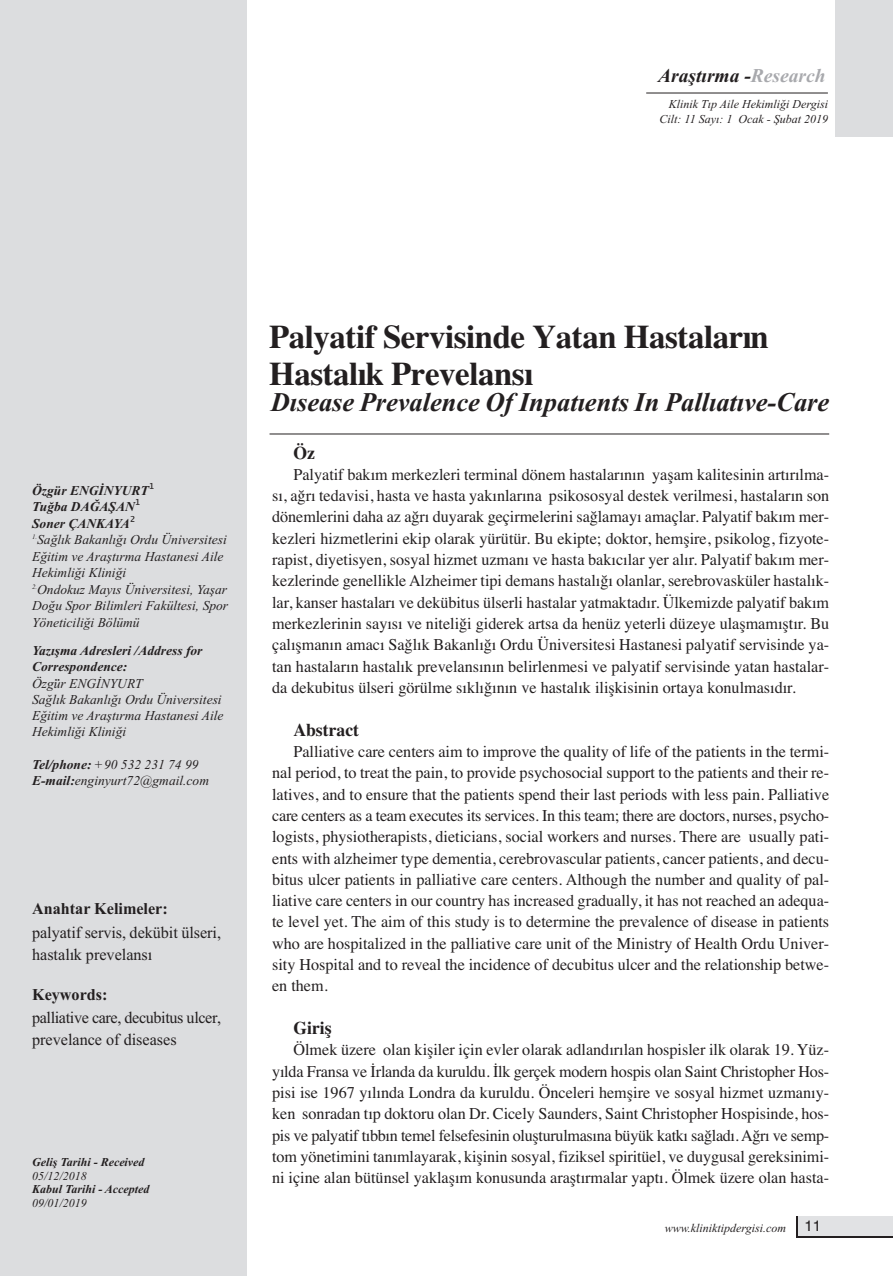
<style>
.page{position:relative;width:893px;height:1276px;background:#fff}
.page>*{position:absolute;margin:0;border:0;box-sizing:border-box;transform-origin:0 0}
.t1{font:700 33px/37.5px "Times";letter-spacing:-.015em;color:#231f20}
.t2{font:italic 700 27px "Times New Roman";color:#231f20}
.t3{font:italic 700 19.5px "Times New Roman";color:#231f20}
.t4{font:700 18px "Times";color:#231f20}
.t5{font:16.5px/21.3px "Times";color:#231f20;text-align:justify}
.t6{font:16.5px/21.9px "Times New Roman";letter-spacing:-.025em;color:#231f20}
.t7{font:16.5px/21.9px "Times New Roman";color:#231f20}
.t8{font:700 16.5px "Times New Roman";color:#231f20}
.t9{font:italic 13.5px/16.5px "Times New Roman";color:#231f20}
.t10{font:italic 700 13.5px/16.6px "Times New Roman";color:#231f20}
.t11{font:italic 12px/15.1px "Times New Roman";color:#231f20;text-align:right}
.t12{font:italic 700 12px "Times New Roman";color:#231f20}
.s1{color:#a8a9ad}
.s2{font-weight:700}
.s3{font-family:"Lucida Grande";font-style:normal}
.s4{font-weight:400}
.s5{font-family:"Calibri";font-style:normal}
.s6{font-family:"Helvetica";font-style:normal;font-size:15px}
</style>
<div class="page">
<div style="left:0;top:0;width:247px;height:1276px;background:#dcdddf"></div>
<div style="left:835px;top:0;width:58px;height:137px;background:#dcdddf"></div>
<hr style="left:270px;top:433px;width:559px;height:1px;background:#231f20">
<hr style="left:646px;top:93px;width:182px;height:1px;background:#231f20">
<div style="left:796px;top:1216px;width:97px;height:22px;background:#231f20"></div>
<div style="left:798px;top:1216px;width:95px;height:20px;background:#e1e2e4"></div>
<p class="t3" style="left:658px;top:64px;width:169px">Araştırma -<span class="s1">Research</span></p>
<p class="t11" style="left:660px;top:96px;width:170px">Klinik Tıp Aile Hekimliği Dergisi<br>Cilt: 11 Sayı: 1 Ocak - Şubat 2019</p>
<p class="t9" style="left:32px;top:482px;width:198px"><span class="s2">Özgür ENGİNYURT</span><span class="s3">¹<br></span><span class="s2">Tuğba DAĞAŞAN</span><span class="s3">¹<br></span><span class="s2">Soner ÇANKAYA</span><span class="s3">²<br></span><sup>1.</sup>Sağlık Bakanlığı Ordu Üniversitesi<br>Eğitim ve Araştırma Hastanesi Aile<br>Hekimliği Kliniği<br><sup>2.</sup>Ondokuz Mayıs Üniversitesi, Yaşar<br>Doğu Spor Bilimleri Fakültesi, Spor<br>Yöneticiliği Bölümü</p>
<p class="t10" style="left:32px;top:642px;width:172px">Yazışma Adresleri /Address for<br>Correspondence:<br><span class="s4">Özgu</span><span class="s5">̈</span><span class="s4">r ENGİNYURT</span></p>
<p class="t9" style="left:32px;top:691px;width:193px">Sağlık Bakanlığı Ordu Üniversitesi<br>Eğitim ve Araştırma Hastanesi Aile<br>Hekimliği Kliniği</p>
<p class="t9" style="left:32px;top:756px;width:179px"><span class="s2">Tel/phone:</span> +90 532 231 74 99<br><span class="s2">E-mail:</span>enginyurt72@gmail.com</p>
<p class="t8" style="left:32px;top:899px;width:137px">Anahtar Kelimeler:</p>
<p class="t7" style="left:32px;top:921px;width:190px">palyatif servis, dekübit ülseri, hastalık prevelansı</p>
<p class="t8" style="left:32px;top:984px;width:77px">Keywords:</p>
<p class="t6" style="left:32px;top:1006px;width:191px">palliative care, decubitus ulcer, prevelance of diseases</p>
<p class="t12" style="left:32px;top:1155px;width:114px">Geliş Tarihi - Received</p>
<p class="t11" style="left:32px;top:1168px;width:56px">05/12/2018</p>
<p class="t12" style="left:32px;top:1182px;width:119px">Kabul Tarihi - Accepted</p>
<p class="t11" style="left:32px;top:1195px;width:56px">09/01/2019</p>
<h1 class="t1" style="left:269px;top:317px;width:501px">Palyatif Servisinde Yatan Hastaların<br>Hastalık Prevelansı</h1>
<h2 class="t2" style="left:271px;top:386px;width:560px">Dısease Prevalence Of Inpatıents In Pallıatıve-Care</h2>
<p class="t4" style="left:293px;top:442px;width:23px">Öz</p>
<p class="t5" style="left:272px;top:463px;width:559px;text-indent:21px">Palyatif bakım merkezleri terminal dönem hastalarının yaşam kalitesinin artırılma&shy;sı, ağrı tedavisi, hasta ve hasta yakınlarına psikososyal destek verilmesi, hastaların son dönemlerini daha az ağrı duyarak geçirmelerini sağlamayı amaçlar. Palyatif bakım mer&shy;kezleri hizmetlerini ekip olarak yürütür. Bu ekipte; doktor, hemşire, psikolog, fizyote&shy;rapist, diyetisyen, sosyal hizmet uzmanı ve hasta bakıcılar yer alır. Palyatif bakım mer&shy;kezlerinde genellikle Alzheimer tipi demans hastalığı olanlar, serebrovasküler hastalık&shy;lar, kanser hastaları ve dekübitus ülserli hastalar yatmaktadır. Ülkemizde palyatif bakım merkezlerinin sayısı ve niteliği giderek artsa da henüz yeterli düzeye ulaşmamıştır. Bu çalışmanın amacı Sağlık Bakanlığı Ordu Üniversitesi Hastanesi palyatif servisinde ya&shy;tan hastaların hastalık prevelansının belirlenmesi ve palyatif servisinde yatan hastalar&shy;da dekubitus ülseri görülme sıklığının ve hastalık ilişkisinin ortaya konulmasıdır.</p>
<p class="t4" style="left:293px;top:719px;width:67px">Abstract</p>
<p class="t5" style="left:272px;top:740px;width:559px;text-indent:21px">Palliative care centers aim to improve the quality of life of the patients in the termi&shy;nal period, to treat the pain, to provide psychosocial support to the patients and their re&shy;latives, and to ensure that the patients spend their last periods with less pain. Palliative care centers as a team executes its services. In this team; there are doctors, nurses, psycho&shy;logists, physiotherapists, dieticians, social workers and nurses. There are usually pati&shy;ents with alzheimer type dementia, cerebrovascular patients, cancer patients, and decu&shy;bitus ulcer patients in palliative care centers. Although the number and quality of pal&shy;liative care centers in our country has increased gradually, it has not reached an adequa&shy;te level yet. The aim of this study is to determine the prevalence of disease in patients who are hospitalized in the palliative care unit of the Ministry of Health Ordu Univer&shy;sity Hospital and to reveal the incidence of decubitus ulcer and the relationship betwe&shy;en them.</p>
<p class="t4" style="left:293px;top:1017px;width:40px">Giriş</p>
<p class="t5" style="left:272px;top:1039px;width:559px;text-indent:21px">Ölmek üzere olan kişiler için evler olarak adlandırılan hospisler ilk olarak 19. Yüz&shy;yılda Fransa ve İrlanda da kuruldu. İlk gerçek modern hospis olan Saint Christopher Hos&shy;pisi ise 1967 yılında Londra da kuruldu. Önceleri hemşire ve sosyal hizmet uzmanıy&shy;ken sonradan tıp doktoru olan Dr. Cicely Saunders, Saint Christopher Hospisinde, hos&shy;pis ve palyatif tıbbın temel felsefesinin oluşturulmasına büyük katkı sağladı. Ağrı ve semp&shy;tom yönetimini tanımlayarak, kişinin sosyal, fiziksel spiritüel, ve duygusal gereksinimi&shy;ni içine alan bütünsel yaklaşım konusunda araştırmalar yaptı. Ölmek üzere olan hasta-</p>
<p class="t11" style="left:665px;top:1220px;width:158px">www.kliniktipdergisi.com <span class="s6">11</span></p>
</div>
